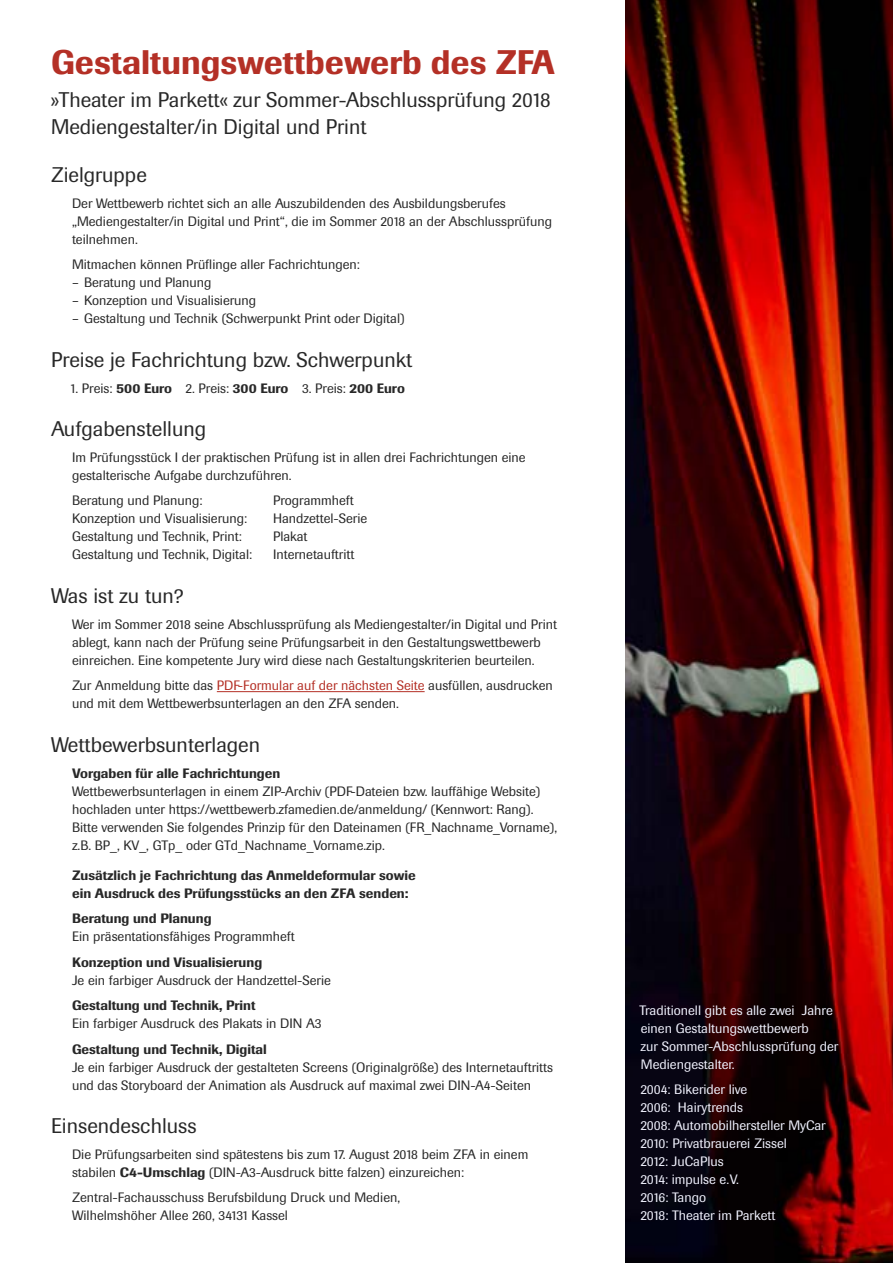
<style>
.page{position:relative;width:893px;height:1263px;background:#fff}
.page>*{position:absolute;margin:0;border:0;box-sizing:border-box;transform-origin:0 0}
.t1{font:500 33.75px "Imago Pro";color:#b43026}
.t2{font:21px/27px "Imago Pro";color:#282828}
.t3{font:13.5px/18px "Imago Pro";color:#282828}
.t4{font:13.5px/18px "Imago Pro";color:#eff0fc}
.t5{font:500 13.5px/18px "Imago Pro";color:#282828}
.s1{font-weight:500}
.s2{color:#b43026}
</style>
<div class="page">
<img style="left:625px;top:0;width:268px;height:1263px">
<hr style="left:217px;top:691px;width:208px;height:1px;background:#b43026">
<h1 class="t1" style="left:51px;top:41px;width:505px">Gestaltungswettbewerb des ZFA</h1>
<h2 class="t2" style="left:51px;top:86px;width:501px">»Theater im Parkett« zur Sommer-Abschlussprüfung 2018<br>Mediengestalter/in Digital und Print</h2>
<h2 class="t2" style="left:51px;top:161px;width:97px">Zielgruppe</h2>
<p class="t3" style="left:72px;top:194px;width:482px">Der Wettbewerb richtet sich an alle Auszubildenden des Ausbildungsberufes „Mediengestalter/in Digital und Print“, die im Sommer 2018 an der Abschlussprüfung teilnehmen.</p>
<p class="t3" style="left:72px;top:255px;width:290px">Mitmachen können Prüflinge aller Fachrichtungen:</p>
<p class="t3" style="left:72px;top:273px;width:141px">– Beratung und Planung</p>
<p class="t3" style="left:72px;top:291px;width:186px">– Konzeption und Visualisierung</p>
<p class="t3" style="left:72px;top:309px;width:334px">– Gestaltung und Technik (Schwerpunkt Print oder Digital)</p>
<h2 class="t2" style="left:51px;top:346px;width:363px">Preise je Fachrichtung bzw. Schwerpunkt</h2>
<p class="t3" style="left:71px;top:379px;width:335px">1. Preis: <span class="s1">500 Euro</span> 2. Preis: <span class="s1">300 Euro</span> 3. Preis: <span class="s1">200 Euro</span></p>
<h2 class="t2" style="left:51px;top:415px;width:157px">Aufgabenstellung</h2>
<p class="t3" style="left:72px;top:448px;width:455px">Im Prüfungsstück I der praktischen Prüfung ist in allen drei Fachrichtungen eine gestalterische Aufgabe durchzuführen.</p>
<p class="t3" style="left:72px;top:492px;width:132px">Beratung und Planung:</p>
<p class="t3" style="left:273px;top:492px;width:82px">Programmheft</p>
<p class="t3" style="left:72px;top:510px;width:177px">Konzeption und Visualisierung:</p>
<p class="t3" style="left:273px;top:510px;width:96px">Handzettel-Serie</p>
<p class="t3" style="left:72px;top:528px;width:171px">Gestaltung und Technik, Print:</p>
<p class="t3" style="left:273px;top:528px;width:36px">Plakat</p>
<p class="t3" style="left:72px;top:546px;width:182px">Gestaltung und Technik, Digital:</p>
<p class="t3" style="left:273px;top:546px;width:83px">Internetauftritt</p>
<h2 class="t2" style="left:51px;top:582px;width:134px">Was ist zu tun?</h2>
<p class="t3" style="left:72px;top:615px;width:487px">Wer im Sommer 2018 seine Abschlussprüfung als Mediengestalter/in Digital und Print ablegt, kann nach der Prüfung seine Prüfungsarbeit in den Gestaltungswettbewerb einreichen. Eine kompetente Jury wird diese nach Gestaltungskriterien beurteilen.</p>
<p class="t3" style="left:72px;top:676px;width:482px">Zur Anmeldung bitte das <span class="s2">PDF-Formular auf der nächsten Seite</span> ausfüllen, ausdrucken und mit dem Wettbewerbsunterlagen an den ZFA senden.</p>
<h2 class="t2" style="left:51px;top:731px;width:211px">Wettbewerbsunterlagen</h2>
<p class="t5" style="left:72px;top:764px;width:210px">Vorgaben für alle Fachrichtungen</p>
<p class="t3" style="left:72px;top:782px;width:487px">Wettbewerbsunterlagen in einem ZIP-Archiv (PDF-Dateien bzw. lauffähige Website) hochladen unter https://wettbewerb.zfamedien.de/anmeldung/ (Kennwort: Rang).<br>Bitte verwenden Sie folgendes Prinzip für den Dateinamen (FR_Nachname_Vorname), z.B. BP_, KV_, GTp_ oder GTd_Nachname_Vorname.zip.</p>
<p class="t5" style="left:72px;top:866px;width:345px">Zusätzlich je Fachrichtung das Anmeldeformular sowie ein Ausdruck des Prüfungsstücks an den ZFA senden:</p>
<p class="t5" style="left:72px;top:909px;width:141px">Beratung und Planung</p>
<p class="t3" style="left:72px;top:927px;width:224px">Ein präsentationsfähiges Programmheft</p>
<p class="t5" style="left:72px;top:953px;width:192px">Konzeption und Visualisierung</p>
<p class="t3" style="left:72px;top:971px;width:260px">Je ein farbiger Ausdruck der Handzettel-Serie</p>
<p class="t5" style="left:72px;top:996px;width:185px">Gestaltung und Technik, Print</p>
<p class="t3" style="left:72px;top:1014px;width:251px">Ein farbiger Ausdruck des Plakats in DIN A3</p>
<p class="t5" style="left:72px;top:1040px;width:196px">Gestaltung und Technik, Digital</p>
<p class="t3" style="left:72px;top:1058px;width:483px">Je ein farbiger Ausdruck der gestalteten Screens (Originalgröße) des Internetauftritts und das Storyboard der Animation als Ausdruck auf maximal zwei DIN-A4-Seiten</p>
<h2 class="t2" style="left:51px;top:1112px;width:147px">Einsendeschluss</h2>
<p class="t3" style="left:72px;top:1145px;width:458px">Die Prüfungsarbeiten sind spätestens bis zum 17. August 2018 beim ZFA in einem stabilen <span class="s1">C4-Umschlag</span> (DIN-A3-Ausdruck bitte falzen) einzureichen:</p>
<p class="t3" style="left:72px;top:1188px;width:330px">Zentral-Fachausschuss Berufsbildung Druck und Medien,<br>Wilhelmshöher Allee 260, 34131 Kassel</p>
<p class="t4" style="left:640px;top:1001px;width:200px">Traditionell gibt es alle zwei Jahre einen Gestaltungswettbewerb<br>zur Sommer-Abschlussprüfung der<br>Mediengestalter.</p>
<p class="t4" style="left:640px;top:1080px;width:187px">2004: Bikerider live<br>2006: Hairytrends<br>2008: Automobilhersteller MyCar<br>2010: Privatbrauerei Zissel<br>2012: JuCaPlus<br>2014: impulse e.V.<br>2016: Tango<br>2018: Theater im Parkett</p>
</div>
